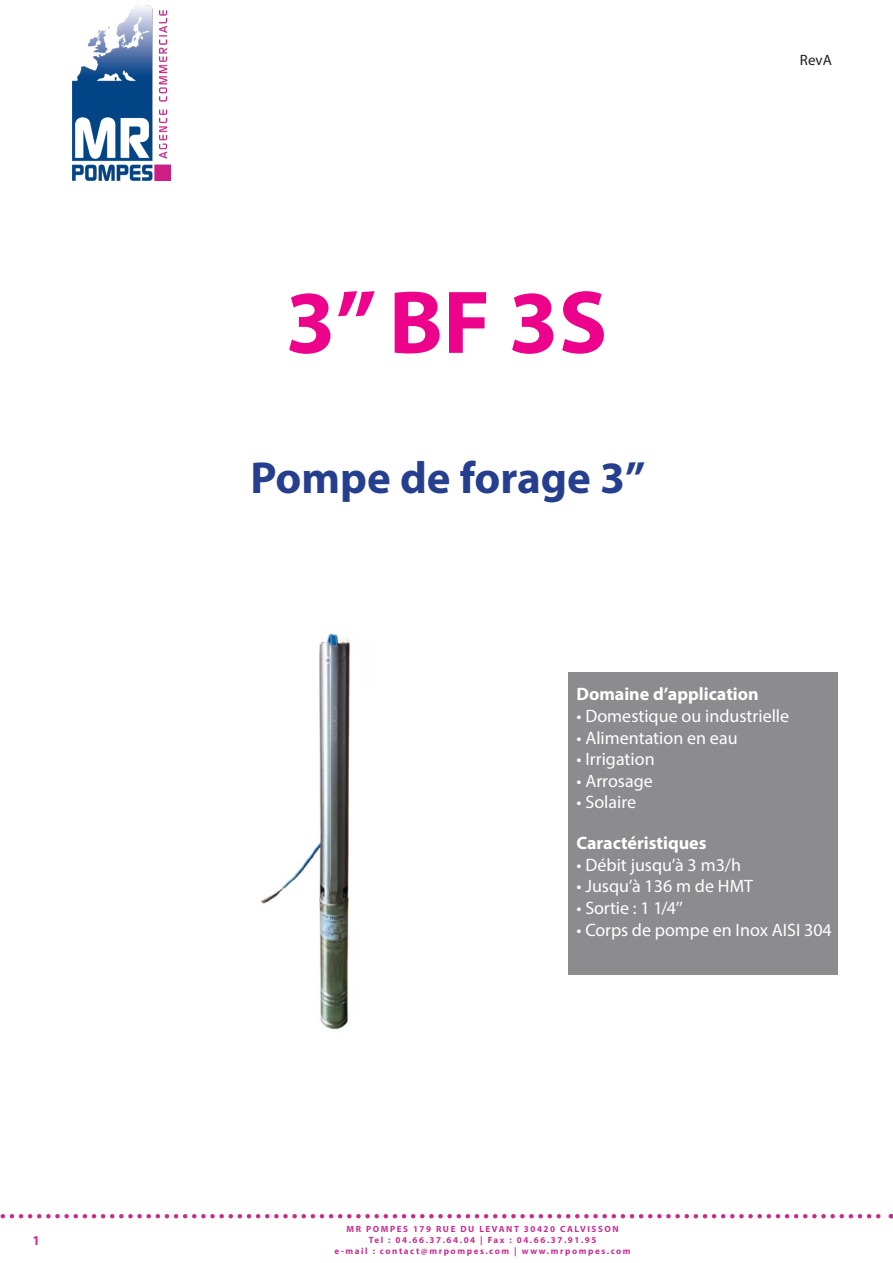
<style>
.page{position:relative;width:893px;height:1263px;background:#fff}
.page>*{position:absolute;margin:0;border:0;box-sizing:border-box;transform-origin:0 0}
.t1{font:700 90px "Myriad Pro";color:#ed028c}
.t2{font:700 45px "Myriad Pro";color:#253f8e}
.t3{font:18px "Myriad Pro";color:#fff}
.t4{font:700 18px "Myriad Pro";color:#fff}
.t5{font:15px "Myriad Pro";color:#231f20}
.t6{font:700 13.5px "Myriad Pro";color:#c92d92}
.t7{font:700 9px "Myriad Pro";letter-spacing:.175em;color:#c92d92}
</style>
<div class="page">
<svg style="left:0;top:1214px;width:892px;height:4px"></svg>
<img style="left:72px;top:6px;width:98px;height:174px">
<div style="left:568px;top:672px;width:270px;height:303px;background:#8c8b8e"></div>
<img style="left:260px;top:633px;width:91px;height:397px">
<p class="t6" style="left:32px;top:1231px;width:9px">1</p>
<p class="t1" style="left:286px;top:264px;width:323px">3’’ BF 3S</p>
<p class="t2" style="left:250px;top:449px;width:397px">Pompe de forage 3’’</p>
<p class="t5" style="left:800px;top:51px;width:34px">RevA</p>
<p class="t4" style="left:576px;top:683px;width:184px">Domaine d’application</p>
<p class="t3" style="left:576px;top:705px;width:214px">• Domestique ou industrielle</p>
<p class="t3" style="left:576px;top:726px;width:163px">• Alimentation en eau</p>
<p class="t3" style="left:576px;top:748px;width:80px">• Irrigation</p>
<p class="t3" style="left:576px;top:770px;width:78px">• Arrosage</p>
<p class="t3" style="left:576px;top:791px;width:61px">• Solaire</p>
<p class="t4" style="left:576px;top:831px;width:132px">Caractéristiques</p>
<p class="t3" style="left:576px;top:854px;width:166px">• Débit jusqu’à 3 m3/h</p>
<p class="t3" style="left:576px;top:875px;width:178px">• Jusqu’à 136 m de HMT</p>
<p class="t3" style="left:576px;top:897px;width:108px">• Sortie : 1 1/4’’</p>
<p class="t3" style="left:576px;top:918px;width:257px">• Corps de pompe en Inox AISI 304</p>
<p class="t7" style="left:347px;top:1223px;width:274px">MR POMPES 179 RUE DU LEVANT 30420 CALVISSON</p>
<p class="t7" style="left:369px;top:1234px;width:229px">Tel : 04.66.37.64.04 | Fax : 04.66.37.91.95</p>
<p class="t7" style="left:335px;top:1245px;width:298px">e-mail : contact@mrpompes.com | www.mrpompes.com</p>
</div>
